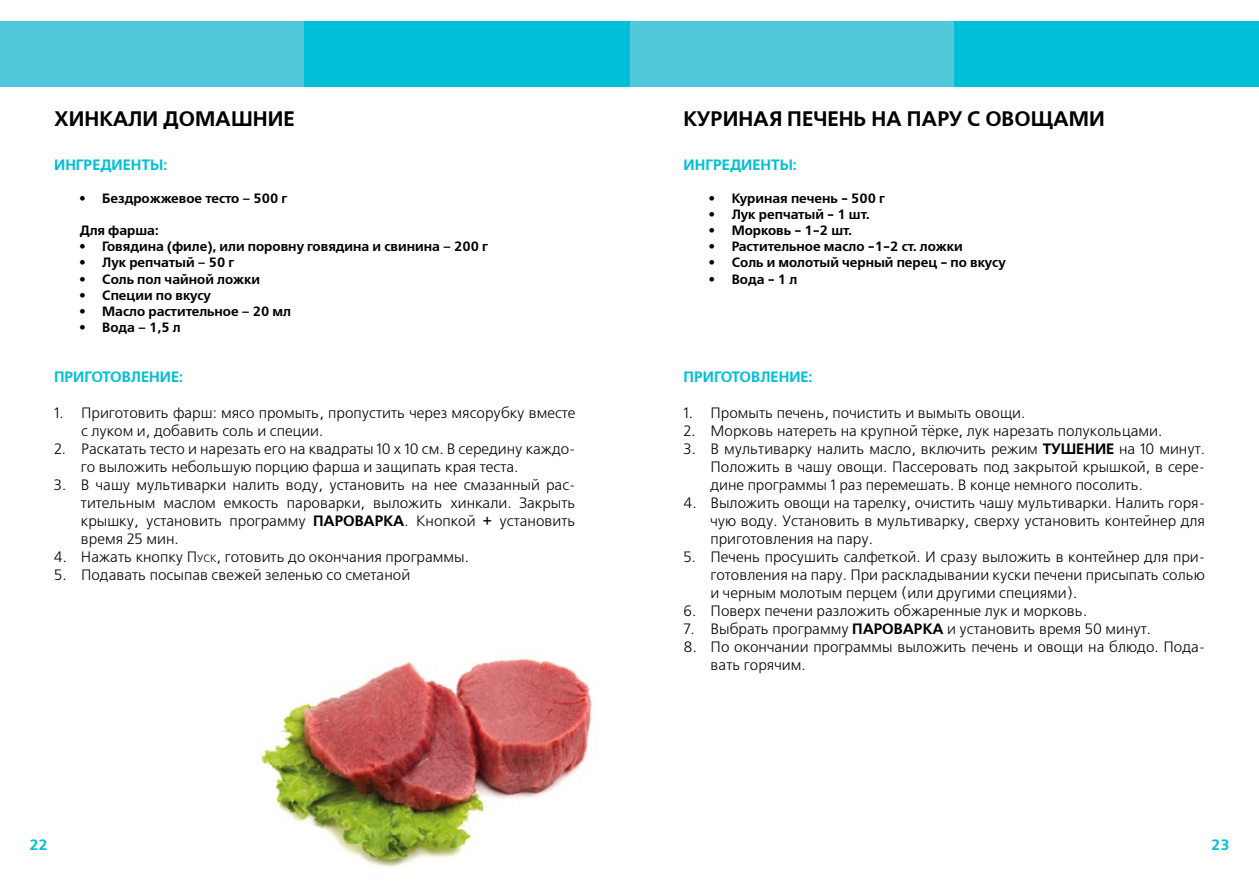
<style>
.page{position:relative;width:1259px;height:893px;background:#fff}
.page>*{position:absolute;margin:0;border:0;box-sizing:border-box;transform-origin:0 0}
.t1{font:700 21px "Free Set C";color:#000}
.t2{font:15px/18px "Free Set C";color:#000;text-align:justify}
.t3{font:700 15px "Free Set C";color:#00bfd6}
.t4{font:700 15px "Free Set C";color:#000}
.t5{font:700 13.5px "Free Set C";color:#000}
.s1{font-weight:700}
.s2{font-style:inherit}
.s3{font-size:10.5px}
</style>
<div class="page">
<img style="left:260px;top:658px;width:332px;height:210px">
<div style="left:629px;top:21px;width:326px;height:66px;background:#52c8dc"></div>
<div style="left:0;top:21px;width:304px;height:66px;background:#52c8dc"></div>
<div style="left:955px;top:21px;width:304px;height:66px;background:#00bfd6"></div>
<div style="left:304px;top:21px;width:325px;height:66px;background:#00bfd6"></div>
<h1 class="t1" style="left:54px;top:106px;width:31px">Хинка</h1>
<h1 class="t1" style="left:128px;top:106px;width:85px">ли домашни</h1>
<h1 class="t1" style="left:283px;top:106px;width:13px">е</h1>
<h1 class="t1" style="left:683px;top:106px;width:42px">Курина</h1>
<h1 class="t1" style="left:769px;top:106px;width:302px">я печень на пару с овощами</h1>
<p class="t3" style="left:54px;top:156px;width:115px">ИНГРЕДИЕНТЫ:</p>
<p class="t5" style="left:80px;top:190px;width:209px">• Бездрожжевое тесто – 500 г</p>
<p class="t5" style="left:80px;top:222px;width:80px">Для фарша:</p>
<p class="t5" style="left:80px;top:238px;width:410px">• Говядина (филе), или поровну говядина и свинина – 200 г</p>
<p class="t5" style="left:80px;top:255px;width:156px">• Лук репчатый – 50 г</p>
<p class="t5" style="left:80px;top:271px;width:182px">• Соль пол чайной ложки</p>
<p class="t5" style="left:80px;top:287px;width:133px">• Специи по вкусу</p>
<p class="t5" style="left:80px;top:303px;width:213px">• Масло растительное – 20 мл</p>
<p class="t5" style="left:80px;top:319px;width:103px">• Вода – 1,5 л</p>
<p class="t3" style="left:683px;top:156px;width:115px">ИНГРЕДИЕНТЫ:</p>
<p class="t5" style="left:709px;top:190px;width:177px">• Куриная печень - 500 г</p>
<p class="t5" style="left:709px;top:206px;width:162px">• Лук репчатый - 1 шт.</p>
<p class="t5" style="left:709px;top:222px;width:144px">• Морковь - 1-2 шт.</p>
<p class="t5" style="left:709px;top:238px;width:255px">• Растительное масло -1-2 ст. ложки</p>
<p class="t5" style="left:709px;top:255px;width:298px">• Соль и молотый черный перец - по вкусу</p>
<p class="t5" style="left:709px;top:271px;width:90px">• В ода - 1 л</p>
<p class="t3" style="left:54px;top:368px;width:48px">ПРИГОТОВЛЕ</p>
<p class="t3" style="left:149px;top:368px;width:35px">НИЕ:</p>
<p class="t2" style="left:81px;top:405px;width:496px;text-indent:-27px">1. Приготовить фарш: мясо промыть, пропустить через мясорубку вместе с луком и, добавить соль и специи.</p>
<p class="t2" style="left:81px;top:441px;width:496px;text-indent:-27px">2. Раскатать тесто и нарезать его на квадраты 10 х 10 см. В середину каждо&shy;го выложить небольшую порцию фарша и защипать края теста.</p>
<p class="t2" style="left:81px;top:477px;width:496px;text-indent:-27px">3. В чашу мультиварки налить воду, установить на нее смазанный рас&shy;тительным маслом емкость пароварки, выложить хинкали. Закрыть крышку, установить программу <span class="s1">Пар</span></p>
<p class="t4" style="left:343px;top:512px;width:32px">оварка</p>
<p class="t2" style="left:404px;top:513px;width:172px">. Кнопкой <span class="s1">+</span> установить</p>
<p class="t2" style="left:81px;top:531px;width:99px">время 25 мин.</p>
<p class="t2" style="left:54px;top:549px;width:416px">4. Нажать кнопку <span class="s2">П</span><span class="s3">уск</span>, готовить до окончания программы.</p>
<p class="t2" style="left:54px;top:567px;width:358px">5. Подавать посыпав свежей зеленью со сметаной</p>
<p class="t3" style="left:683px;top:368px;width:48px">ПРИГОТОВЛЕ</p>
<p class="t3" style="left:778px;top:368px;width:35px">НИЕ:</p>
<p class="t2" style="left:683px;top:405px;width:343px">1. Промыть печень, почистить и вымыть овощи.</p>
<p class="t2" style="left:683px;top:423px;width:480px">2. Морковь натереть на крупной тёрке, лук нарезать полукольцами.</p>
<p class="t2" style="left:710px;top:441px;width:496px;text-indent:-27px">3. В мультиварку налить масло, включить режим <span class="s1">Тушение</span> на 10 минут.<br>Положить в чашу овощи. Пассеровать под закрытой крышкой, в сере&shy;дине программы 1 раз перемешать. В конце немного посолить.</p>
<p class="t2" style="left:710px;top:495px;width:496px;text-indent:-27px">4. Выложить овощи на тарелку, очистить чашу мультиварки. Налить горя&shy;чую воду. Установить в мультиварку, сверху установить контейнер для приготовления на пару.</p>
<p class="t2" style="left:710px;top:549px;width:496px;text-indent:-27px">5. Печень просушить салфеткой. И сразу выложить в контейнер для при&shy;готовления на пару. При раскладывании куски печени присыпать солью и черным молотым перцем (или другими специями).</p>
<p class="t2" style="left:683px;top:603px;width:405px">6. Поверх печени разложить обжаренные лук и морковь.</p>
<p class="t2" style="left:683px;top:621px;width:469px">7. Выбрать программу <span class="s1">ПАРОВАРКА</span> и установить время 50 минут.</p>
<p class="t2" style="left:710px;top:639px;width:496px;text-indent:-27px">8. По окончании программы выложить печень и овощи на блюдо. Пода&shy;вать горячим.</p>
<p class="t3" style="left:29px;top:836px;width:20px">22</p>
<p class="t3" style="left:1211px;top:836px;width:20px">23</p>
</div>
